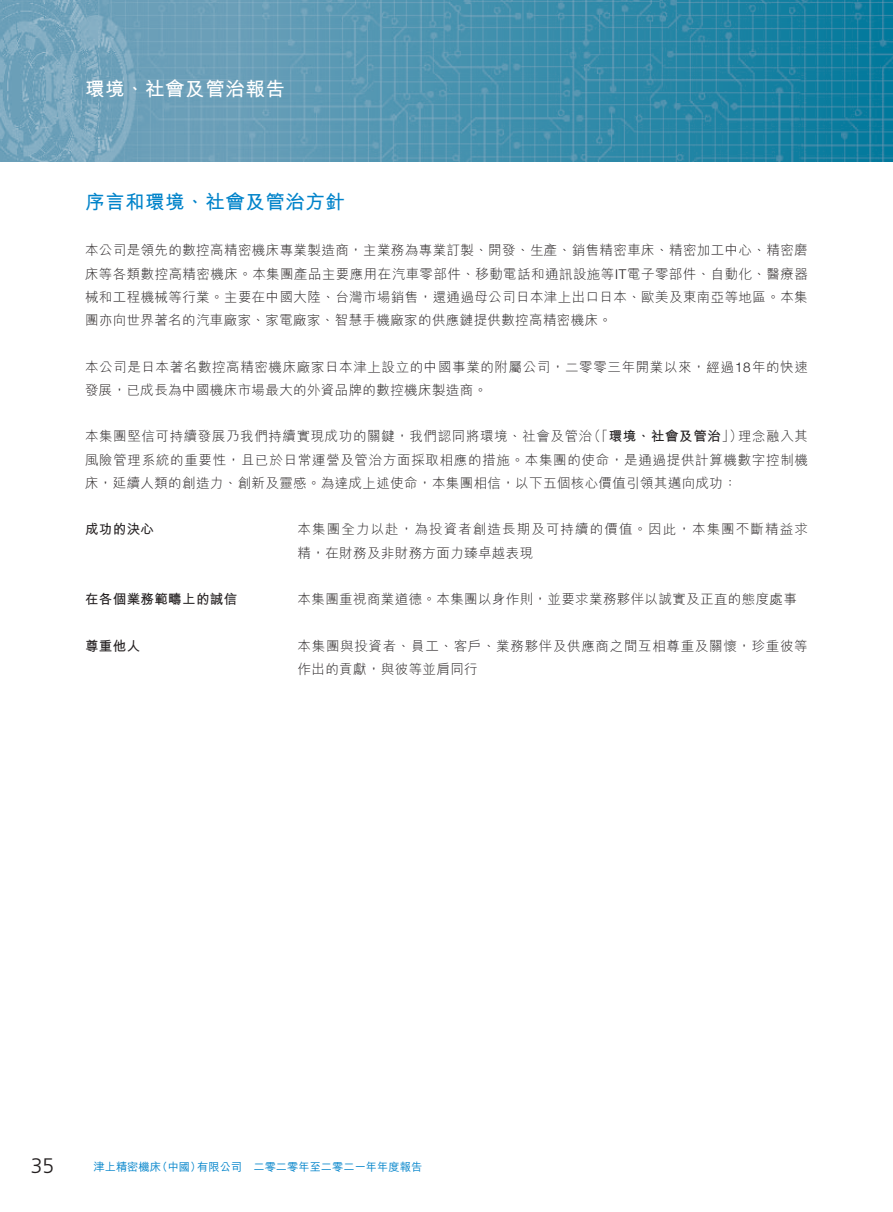
<style>
.page{position:relative;width:893px;height:1212px;background:#fff}
.page>*{position:absolute;margin:0;border:0;box-sizing:border-box;transform-origin:0 0}
.t1{font:300 21px "Frutiger LT Std";color:#231f20}
.t2{font:700 19.5px "M Hei HK";letter-spacing:.03em;color:#0083ca}
.t3{font:700 19.5px "M Hei HK";letter-spacing:.03em;color:#fff}
.t4{font:300 13.5px/23.2px "M Hei HK";letter-spacing:.045em;color:#231f20}
.t5{font:300 13.5px "M Hei HK";letter-spacing:.08em;color:#231f20}
.t6{font:700 13.5px "M Hei HK";letter-spacing:.03em;color:#231f20}
.t7{font:500 11.25px "M Hei HK";color:#0083ca}
.s1{font-family:"Helvetica Neue LT Std"}
.s2{font-weight:300}
</style>
<div class="page">
<svg style="left:0;top:0;width:893px;height:162px"></svg>
<h2 class="t3" style="left:85px;top:74px;width:201px">環境、社會及管治報告</h2>
<h2 class="t2" style="left:85px;top:187px;width:262px">序言和環境、社會及管治方針</h2>
<p class="t4" style="left:85px;top:238px;width:724px;text-align:justify">本公司是領先的數控高精密機床專業製造商，主業務為專業訂製、開發、生產、銷售精密車床、精密加工中心、精密磨床等各類數控高精密機床。本集團產品主要應用在汽車零部件、移動電話和通訊設施等<span class="s1">IT</span>電子零部件、自動化、醫療器械和工程機械等行業。主要在中國大陸、台灣市場銷售，還通過母公司日本津上出口日本、歐美及東南亞等地區。本集團亦向世界著名的汽車廠家、家電廠家、智慧手機廠家的供應鏈提供數控高精密機床。</p>
<p class="t4" style="left:85px;top:355px;width:724px">本公司是日本著名數控高精密機床廠家日本津上設立的中國事業的附屬公司，二零零三年開業以來，經過<span class="s1">18</span>年的快速發展，已成長為中國機床市場最大的外資品牌的數控機床製造商。</p>
<p class="t4" style="left:738px;top:424px;width:71px">理念融入其</p>
<p class="t6" style="left:588px;top:426px;width:156px"><span class="s2">（「</span>環境、社會及管治<span class="s2">」）</span></p>
<p class="t4" style="left:85px;top:424px;width:724px">本集團堅信可持續發展乃我們持續實現成功的關鍵，我們認同將環境、社會及管治<br>風險管理系統的重要性，且已於日常運營及管治方面採取相應的措施。本集團的使命，是通過提供計算機數字控制機床，延續人類的創造力、創新及靈感。為達成上述使命，本集團相信，以下五個核心價值引領其邁向成功：</p>
<p class="t5" style="left:298px;top:522px;width:512px">本集團全力以赴，為投資者創造長期及可持續的價值。因此，本集團不斷精益求</p>
<p class="t6" style="left:85px;top:519px;width:71px">成功的決心</p>
<p class="t6" style="left:85px;top:589px;width:154px">在各個業務範疇上的誠信</p>
<p class="t6" style="left:85px;top:636px;width:57px">尊重他人</p>
<p class="t4" style="left:298px;top:541px;width:237px">精，在財務及非財務方面力臻卓越表現</p>
<p class="t4" style="left:298px;top:587px;width:501px">本集團重視商業道德。本集團以身作則，並要求業務夥伴以誠實及正直的態度處事</p>
<p class="t4" style="left:298px;top:634px;width:512px">本集團與投資者、員工、客戶、業務夥伴及供應商之間互相尊重及關懷，珍重彼等</p>
<p class="t4" style="left:298px;top:657px;width:182px">作出的貢獻，與彼等並肩同行</p>
<h1 class="t1" style="left:31px;top:1154px;width:25px">35</h1>
<p class="t7" style="left:94px;top:1158px;width:69px">津上精密機床</p>
<p class="t7" style="left:197px;top:1158px;width:46px">有限公司</p>
<p class="t7" style="left:157px;top:1158px;width:46px">（中國）</p>
<p class="t7" style="left:253px;top:1158px;width:170px">二零二零年至二零二一年年度報告</p>
</div>
